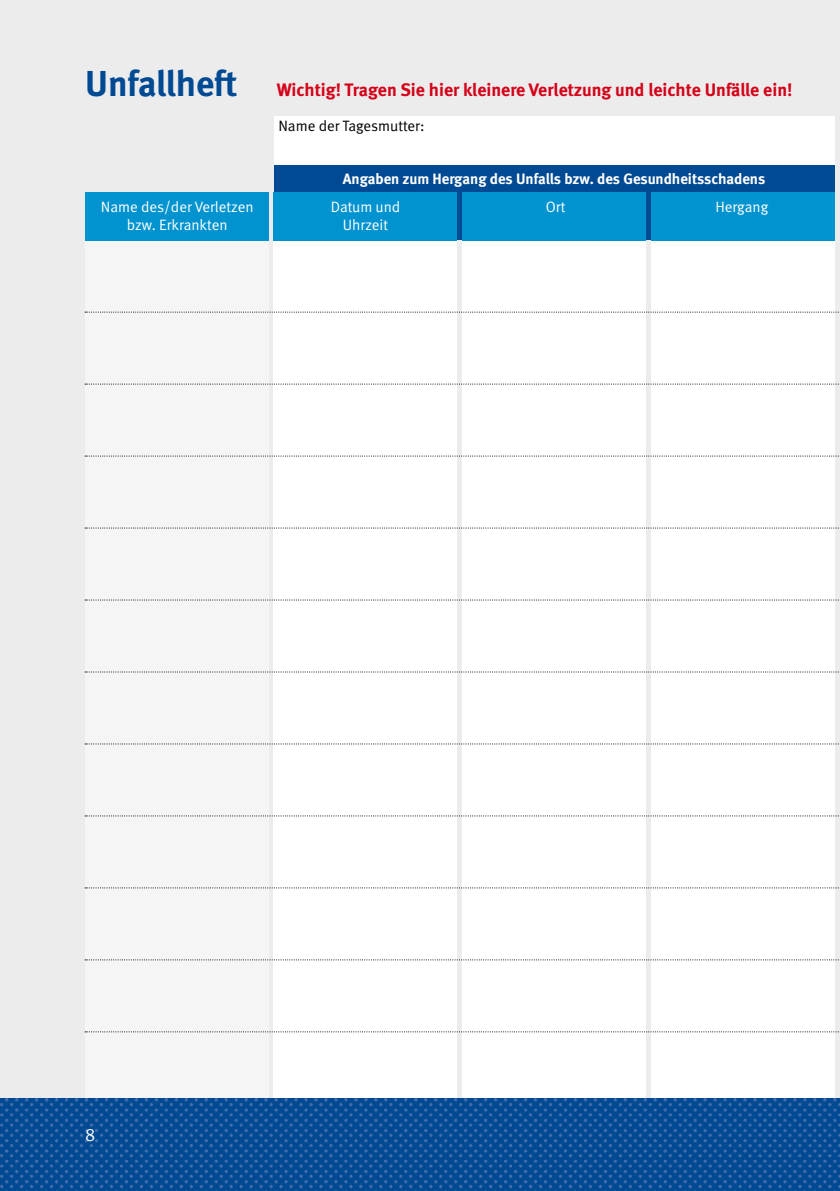
<style>
.page{position:relative;width:840px;height:1191px;background:#fff}
.page>*{position:absolute;margin:0;border:0;box-sizing:border-box;transform-origin:0 0}
.Ueberschrift{font:700 36px "DGUV Meta";letter-spacing:-.005em;color:#004a93}
.Grundschrift_bold{font:700 18px "DGUV Meta";color:#d40118}
.t1{font:18px "DGUV Meta";color:#fff}
.Grundschrift{font:15px "DGUV Meta";color:#fff}
.Grundschrift-2{font:700 15px "DGUV Meta";color:#fff}
.Grundschrift-3{font:15px "DGUV Meta";color:#000}
</style>
<div class="page">
<div style="left:0;top:0;width:839px;height:1110px;background:#ececed"></div>
<div style="left:85px;top:192px;width:183px;height:999px;background:#f5f5f5"></div>
<div style="left:274px;top:192px;width:182px;height:999px;background:#fff"></div>
<div style="left:462px;top:192px;width:183px;height:999px;background:#fff"></div>
<div style="left:651px;top:192px;width:182px;height:999px;background:#fff"></div>
<div style="left:274px;top:116px;width:559px;height:52px;background:#fff"></div>
<div style="left:274px;top:165px;width:559px;height:75px;background:#004a93"></div>
<div style="left:85px;top:192px;width:183px;height:48px;background:#0093d0"></div>
<div style="left:274px;top:192px;width:182px;height:48px;background:#0093d0"></div>
<div style="left:462px;top:192px;width:183px;height:48px;background:#0093d0"></div>
<div style="left:651px;top:192px;width:182px;height:48px;background:#0093d0"></div>
<svg style="left:0;top:1098px;width:839px;height:93px;fill:#004a93"></svg>
<svg style="left:85px;top:312px;width:755px;height:1px"></svg>
<svg style="left:85px;top:383px;width:755px;height:1px"></svg>
<svg style="left:85px;top:455px;width:755px;height:1px"></svg>
<svg style="left:85px;top:527px;width:755px;height:1px"></svg>
<svg style="left:85px;top:599px;width:755px;height:1px"></svg>
<svg style="left:85px;top:671px;width:755px;height:1px"></svg>
<svg style="left:85px;top:743px;width:755px;height:1px"></svg>
<svg style="left:85px;top:815px;width:755px;height:1px"></svg>
<svg style="left:85px;top:887px;width:755px;height:1px"></svg>
<svg style="left:85px;top:959px;width:755px;height:1px"></svg>
<svg style="left:85px;top:1031px;width:755px;height:1px"></svg>
<p class="Ueberschrift" style="left:85px;top:62px;width:154px">Unfallheft</p>
<p class="Grundschrift_bold" style="left:276px;top:79px;width:517px">Wichtig! Tragen Sie hier kleinere Verletzung und leichte Unfälle ein!</p>
<p class="Grundschrift-3" style="left:278px;top:117px;width:147px">Name der Tagesmutter:</p>
<p class="Grundschrift-2" style="left:342px;top:169px;width:424px">Angaben zum Hergang des Unfalls bzw. des Gesundheitsschadens</p>
<p class="Grundschrift" style="left:101px;top:198px;width:154px">Name des/der Verletzen</p>
<p class="Grundschrift" style="left:330px;top:198px;width:71px">Datum und</p>
<p class="Grundschrift" style="left:545px;top:198px;width:21px">Ort</p>
<p class="Grundschrift" style="left:715px;top:198px;width:54px">Hergang</p>
<p class="Grundschrift" style="left:127px;top:216px;width:102px">bzw. Erkrankten</p>
<p class="Grundschrift" style="left:342px;top:216px;width:47px">Uhrzeit</p>
<p class="t1" style="left:85px;top:1124px;width:12px">8</p>
</div>
